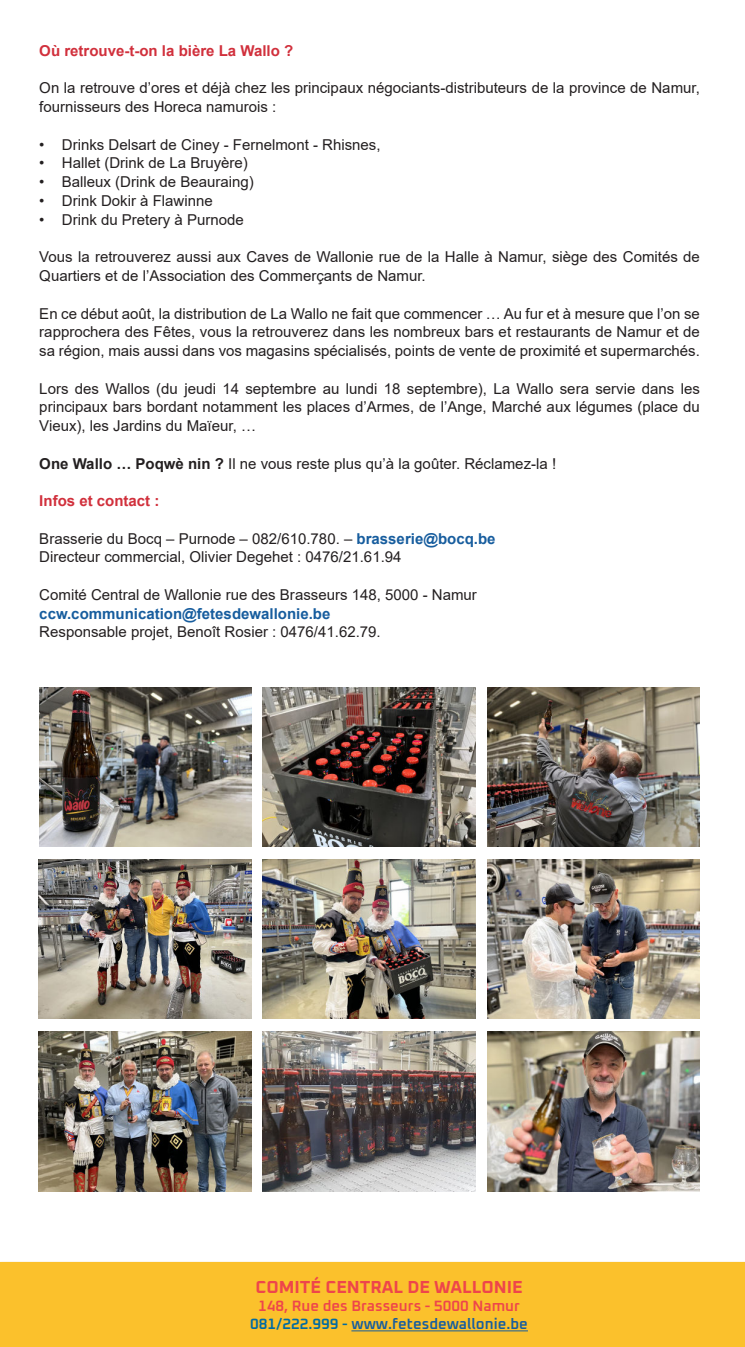
<style>
.page{position:relative;width:745px;height:1347px;background:#fff}
.page>*{position:absolute;margin:0;border:0;box-sizing:border-box;transform-origin:0 0}
.t1{font:700 17.5px "Oxanium";color:#ee454b}
.t2{font:15px/18.8px "Arial";color:#231f20}
.t3{font:600 15px/18px "Oxanium";color:#ee454b;text-align:center}
.t4{font:700 15px "Arial";color:#d1303c}
.t5{font:700 15px "Arial";color:#175d9e}
.s1{font-weight:700}
.s2{font-weight:700;color:#175d9e}
.s3{color:#006ba3}
.s4{color:#175d9e}
</style>
<div class="page">
<div style="left:0;top:1261px;width:744px;height:85px;background:#fbc026"></div>
<hr style="left:351px;top:1330px;width:176px;height:1px;background:#175d9e">
<img style="left:39px;top:687px;width:212px;height:159px">
<img style="left:263px;top:687px;width:212px;height:159px">
<img style="left:487px;top:687px;width:212px;height:159px">
<img style="left:39px;top:859px;width:212px;height:159px">
<img style="left:262px;top:859px;width:212px;height:159px">
<img style="left:487px;top:859px;width:212px;height:159px">
<img style="left:39px;top:1031px;width:212px;height:160px">
<img style="left:262px;top:1031px;width:212px;height:160px">
<img style="left:487px;top:1031px;width:212px;height:160px">
<p class="t4" style="left:39px;top:45px;width:255px">Où retrouve-t-on la bière La Wallo ?</p>
<p class="t2" style="left:39px;top:80px;width:661px">On la retrouve d’ores et déjà chez les principaux négociants-distributeurs de la province de Namur, fournisseurs des Horeca namurois :</p>
<p class="t2" style="left:39px;top:136px;width:342px">• Drinks Delsart de Ciney - Fernelmont - Rhisnes,</p>
<p class="t2" style="left:39px;top:155px;width:210px">• Hallet (Drink de La Bruyère)</p>
<p class="t2" style="left:39px;top:174px;width:216px">• Balleux (Drink de Beauraing)</p>
<p class="t2" style="left:39px;top:193px;width:175px">• Drink Dokir à Flawinne</p>
<p class="t2" style="left:39px;top:211px;width:206px">• Drink du Pretery à Purnode</p>
<p class="t2" style="left:39px;top:249px;width:661px">Vous la retrouverez aussi aux Caves de Wallonie rue de la Halle à Namur, siège des Comités de<br>Quartiers et de l’Association des Commerçants de Namur.</p>
<p class="t2" style="left:39px;top:305px;width:661px;text-align:justify">En ce début août, la distribution de La Wallo ne fait que commencer … Au fur et à mesure que l’on se rapprochera des Fêtes, vous la retrouverez dans les nombreux bars et restaurants de Namur et de sa région, mais aussi dans vos magasins spécialisés, points de vente de proximité et supermarchés.</p>
<p class="t2" style="left:39px;top:380px;width:661px;text-align:justify">Lors des Wallos (du jeudi 14 septembre au lundi 18 septembre), La Wallo sera servie dans les principaux bars bordant notamment les places d’Armes, de l’Ange, Marché aux légumes (place du Vieux), les Jardins du Maïeur, …</p>
<p class="t2" style="left:39px;top:455px;width:518px"><span class="s1">One Wallo … Poqwè nin ?</span> Il ne vous reste plus qu’à la goûter. Réclamez-la !</p>
<p class="t4" style="left:39px;top:495px;width:122px">Infos et contact :</p>
<p class="t2" style="left:39px;top:530px;width:457px">Brasserie du Bocq – Purnode – 082/610.780. – <span class="s2">brasserie@bocq.be<br></span>Directeur commercial, Olivier Degehet : 0476/21.61.94</p>
<p class="t2" style="left:39px;top:586px;width:439px">Comité Central de Wallonie rue des Brasseurs 148, 5000 - Namur</p>
<p class="t5" style="left:39px;top:608px;width:292px">ccw.communication@fetesdewallonie.be</p>
<p class="t2" style="left:39px;top:624px;width:343px">Responsable projet, Benoît Rosier : 0476/41.62.79.</p>
<p class="t1" style="left:255px;top:1276px;width:268px">COMITÉ CENTRAL DE WALLONIE</p>
<p class="t3" style="left:250px;top:1296px;width:279px">148, Rue des Brasseurs - 5000 Namur<br><span class="s3">081/222.999 -</span> <span class="s4">www.fetesdewallonie.be</span></p>
</div>
